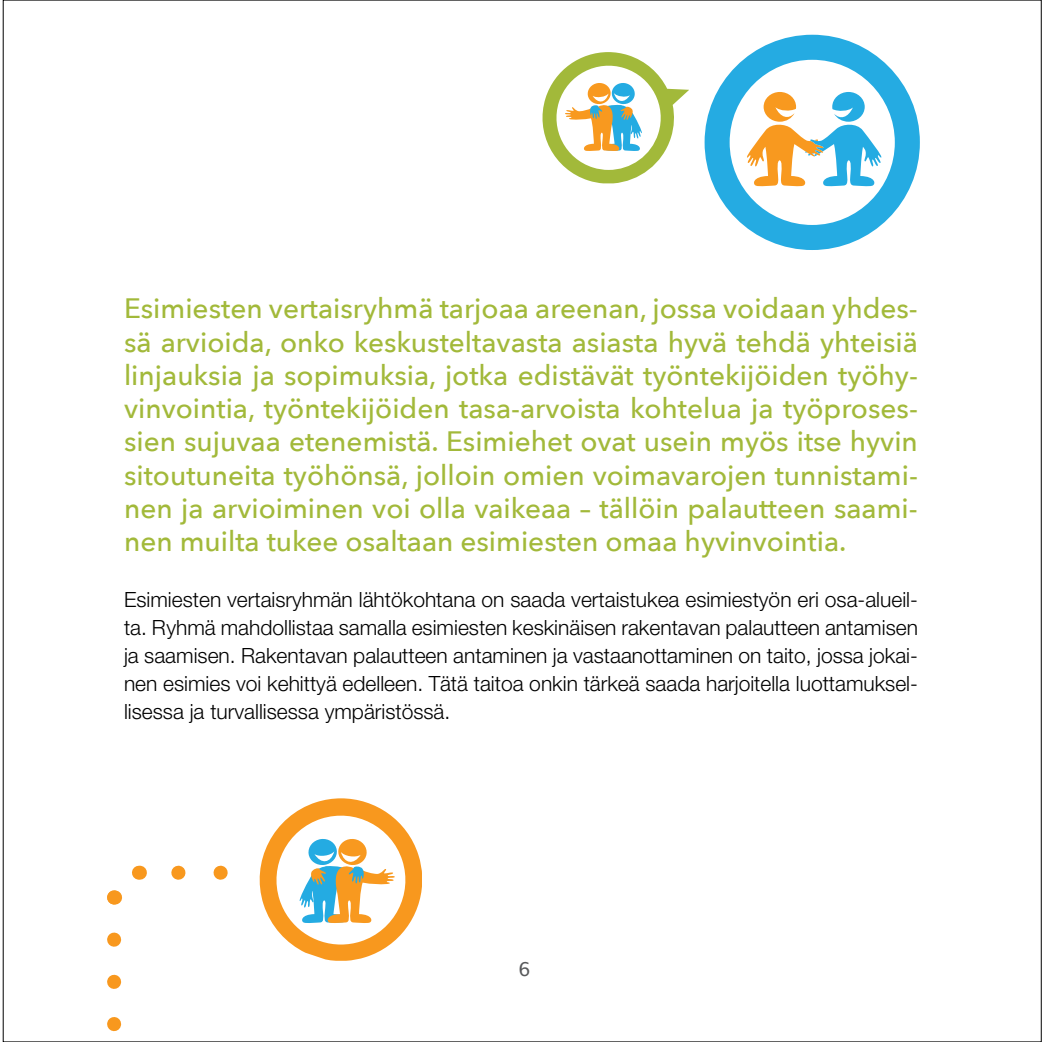
<style>
.page{position:relative;width:1042px;height:1042px;background:#fff}
.page>*{position:absolute;margin:0;border:0;box-sizing:border-box;transform-origin:0 0}
.t1{font:500 28px/33.2px "Avenir Next";color:#a2b93a;text-align:justify}
.t2{font:300 21px/28px "Helvetica Neue LT Std";color:#000;text-align:justify}
.t3{font:19.25px "Lucida Grande";color:#58595b}
</style>
<div class="page">
<svg style="left:704px;top:35px;width:216px;height:215px"></svg>
<svg style="left:744px;top:92px;width:140px;height:95px"></svg>
<svg style="left:260px;top:798px;width:162px;height:163px"></svg>
<svg style="left:171px;top:865px;width:57px;height:14px"></svg>
<svg style="left:107px;top:939px;width:14px;height:103px"></svg>
<svg style="left:107px;top:865px;width:34px;height:40px"></svg>
<svg style="left:542px;top:52px;width:147px;height:131px"></svg>
<p class="t1" style="left:124px;top:292px;width:795px">Esimiesten vertaisryhmä tarjoaa areenan, jossa voidaan yhdes&shy;sä arvioida, onko keskusteltavasta asiasta hyvä tehdä yhteisiä linjauksia ja sopimuksia, jotka edistävät työntekijöiden työhy&shy;vinvointia, työntekijöiden tasa-arvoista kohtelua ja työproses&shy;sien sujuvaa etenemistä. Esimiehet ovat usein myös itse hyvin sitoutuneita työhönsä, jolloin omien voimavarojen tunnistami&shy;nen ja arvioiminen voi olla vaikeaa – tällöin palautteen saami&shy;nen muilta tukee osaltaan esimiesten omaa hyvinvointia.</p>
<p class="t2" style="left:124px;top:585px;width:795px">Esimiesten vertaisryhmän lähtökohtana on saada vertaistukea esimiestyön eri osa-alueil&shy;ta. Ryhmä mahdollistaa samalla esimiesten keskinäisen rakentavan palautteen antamisen ja saamisen. Rakentavan palautteen antaminen ja vastaanottaminen on taito, jossa jokai&shy;nen esimies voi kehittyä edelleen. Tätä taitoa onkin tärkeä saada harjoitella luottamuksel&shy;lisessa ja turvallisessa ympäristössä.</p>
<p class="t3" style="left:519px;top:958px;width:14px">6</p>
</div>
